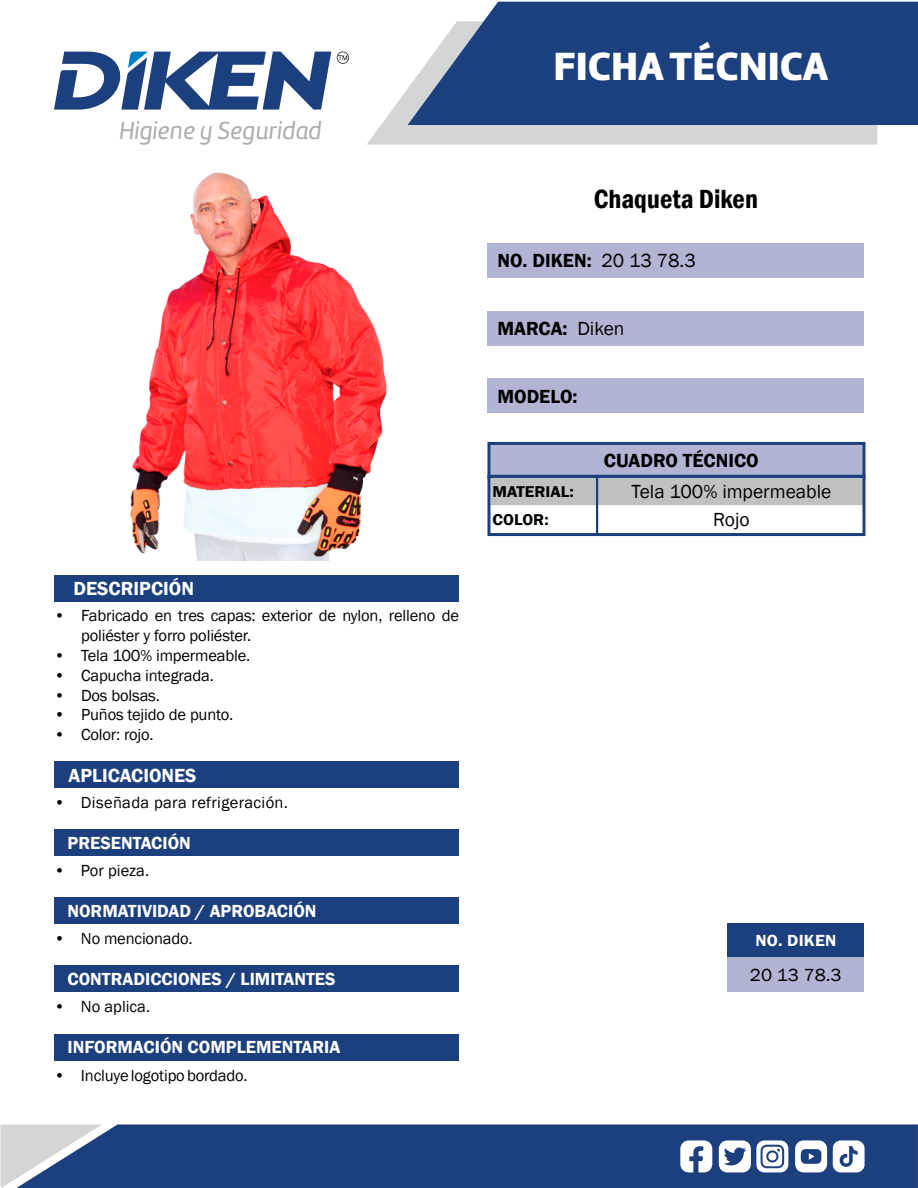
<style>
.page{position:relative;width:918px;height:1188px;background:#fff}
.page>*{position:absolute;margin:0;border:0;box-sizing:border-box;transform-origin:0 0}
.t1{font:40.8px "Amelia Basic Black";color:#fff}
.t2{font:600 condensed 27px "Franklin Gothic";color:#000}
.t3{font:25.5px "Amelia Basic Italic";color:#acadad}
.t4{font:600 19.5px "Franklin Gothic";color:#000}
.t5{font:19.5px "Franklin Gothic";color:#000}
.t6{font:600 19.5px "Franklin Gothic";color:#fff}
.t7{font:600 18px "Franklin Gothic";color:#fff}
.t8{font:18px "Franklin Gothic";color:#000;scale:1.05 1}
.t9{font:16.5px/19.8px "Franklin Gothic";letter-spacing:-.01em;color:#000}
.t10{font:16.5px "Franklin Gothic";letter-spacing:.02em;color:#000}
.t11{font:600 16.5px "Franklin Gothic";letter-spacing:.01em;color:#fff;scale:1.05 1}
.t12{font:600 16.05px "Franklin Gothic";color:#000;scale:1.05 1}
.s1{font-weight:400}
</style>
<div class="page">
<svg style="left:367px;top:88px;width:510px;height:57px;background:#d8dada"></svg>
<svg style="left:408px;top:2px;width:510px;height:123px;background:#315089"></svg>
<div style="left:102px;top:1124px;width:816px;height:64px;background:#1c3f7e"></div>
<svg style="left:0;top:1124px;width:102px;height:64px;background:#99a6bd"></svg>
<svg style="left:680px;top:1140px;width:32px;height:33px"></svg>
<svg style="left:795px;top:1140px;width:32px;height:32px"></svg>
<svg style="left:719px;top:1140px;width:69px;height:32px"></svg>
<div style="left:768px;top:1152px;width:8px;height:8px;background:#fff;border-radius:50%"></div>
<svg style="left:833px;top:1140px;width:32px;height:32px"></svg>
<svg style="left:54px;top:51px;width:277px;height:59px"></svg>
<svg style="left:337px;top:52px;width:12px;height:12px"></svg>
<div style="left:489px;top:443px;width:375px;height:34px;background:#b1b4d2"></div>
<div style="left:487px;top:442px;width:379px;height:37px;border:3px solid #1c3f7e"></div>
<div style="left:488px;top:243px;width:376px;height:34px;background:#b1b4d2"></div>
<div style="left:488px;top:311px;width:376px;height:34px;background:#b1b4d2"></div>
<div style="left:488px;top:379px;width:376px;height:34px;background:#b1b4d2"></div>
<svg style="left:491px;top:479px;width:371px;height:53px"></svg>
<div style="left:487px;top:475px;width:379px;height:61px;border:3px solid #1c3f7e"></div>
<hr style="left:596px;top:476px;width:2px;height:60px;background:#1c3f7e">
<div style="left:54px;top:575px;width:405px;height:26px;background:#1c3f7e"></div>
<div style="left:54px;top:761px;width:405px;height:27px;background:#1c3f7e"></div>
<div style="left:54px;top:829px;width:405px;height:27px;background:#1c3f7e"></div>
<div style="left:54px;top:965px;width:405px;height:26px;background:#1c3f7e"></div>
<div style="left:54px;top:1034px;width:405px;height:27px;background:#1c3f7e"></div>
<div style="left:54px;top:897px;width:405px;height:27px;background:#1c3f7e"></div>
<div style="left:728px;top:923px;width:136px;height:34px;background:#1c3f7e"></div>
<div style="left:728px;top:957px;width:136px;height:34px;background:#b1b4d2"></div>
<img style="left:130px;top:172px;width:257px;height:388px">
<h3 class="t3" style="left:119px;top:116px;width:204px">Higiene y Seguridad</h3>
<p class="t6" style="left:74px;top:576px;width:122px">DESCRIPCIÓN</p>
<p class="t9" style="left:81px;top:606px;width:379px;text-indent:-27px">• Fabricado en tres capas: exterior de nylon, relleno de poliéster y forro poliéster.</p>
<p class="t9" style="left:54px;top:646px;width:198px">• Tela 100% impermeable.</p>
<p class="t9" style="left:54px;top:666px;width:161px">• Capucha integrada.</p>
<p class="t9" style="left:54px;top:686px;width:107px">• Dos bolsas.</p>
<p class="t9" style="left:54px;top:705px;width:181px">• Puños tejido de punto.</p>
<p class="t9" style="left:54px;top:725px;width:101px">• Color: rojo.</p>
<p class="t6" style="left:69px;top:763px;width:129px">APLICACIONES</p>
<p class="t10" style="left:54px;top:792px;width:236px">• Diseñada para refrigeración.</p>
<p class="t7" style="left:68px;top:832px;width:125px">PRESENTACIÓN</p>
<p class="t9" style="left:54px;top:861px;width:97px">• Por pieza.</p>
<p class="t7" style="left:68px;top:900px;width:251px">NORMATIVIDAD / APROBACIÓN</p>
<p class="t9" style="left:54px;top:929px;width:140px">• No mencionado.</p>
<p class="t7" style="left:68px;top:967px;width:270px">CONTRADICCIONES / LIMITANTES</p>
<p class="t9" style="left:54px;top:996px;width:98px">• No aplica.</p>
<p class="t7" style="left:68px;top:1036px;width:274px">INFORMACIÓN COMPLEMENTARIA</p>
<p class="t9" style="left:54px;top:1066px;width:195px">• Incluye logotipo bordado.</p>
<h1 class="t1" style="left:553px;top:41px;width:276px">FICHA TÉCNICA</h1>
<h2 class="t2" style="left:594px;top:181px;width:166px">Chaqueta Diken</h2>
<p class="t4" style="left:497px;top:248px;width:200px">NO. DIKEN: <span class="s1">20 13 78.3</span></p>
<p class="t4" style="left:497px;top:317px;width:129px">MARCA: <span class="s1">Diken</span></p>
<p class="t4" style="left:497px;top:384px;width:82px">MODELO:</p>
<p class="t4" style="left:604px;top:449px;width:156px">CUADRO TÉCNICO</p>
<p class="t12" style="left:493px;top:482px;width:79px">MATERIAL:</p>
<p class="t5" style="left:631px;top:480px;width:201px">Tela 100% impermeable</p>
<p class="t12" style="left:493px;top:510px;width:55px">COLOR:</p>
<p class="t5" style="left:713px;top:507px;width:38px">Rojo</p>
<p class="t11" style="left:755px;top:931px;width:78px">NO. DIKEN</p>
<p class="t8" style="left:750px;top:964px;width:89px">20 13 78.3</p>
</div>
